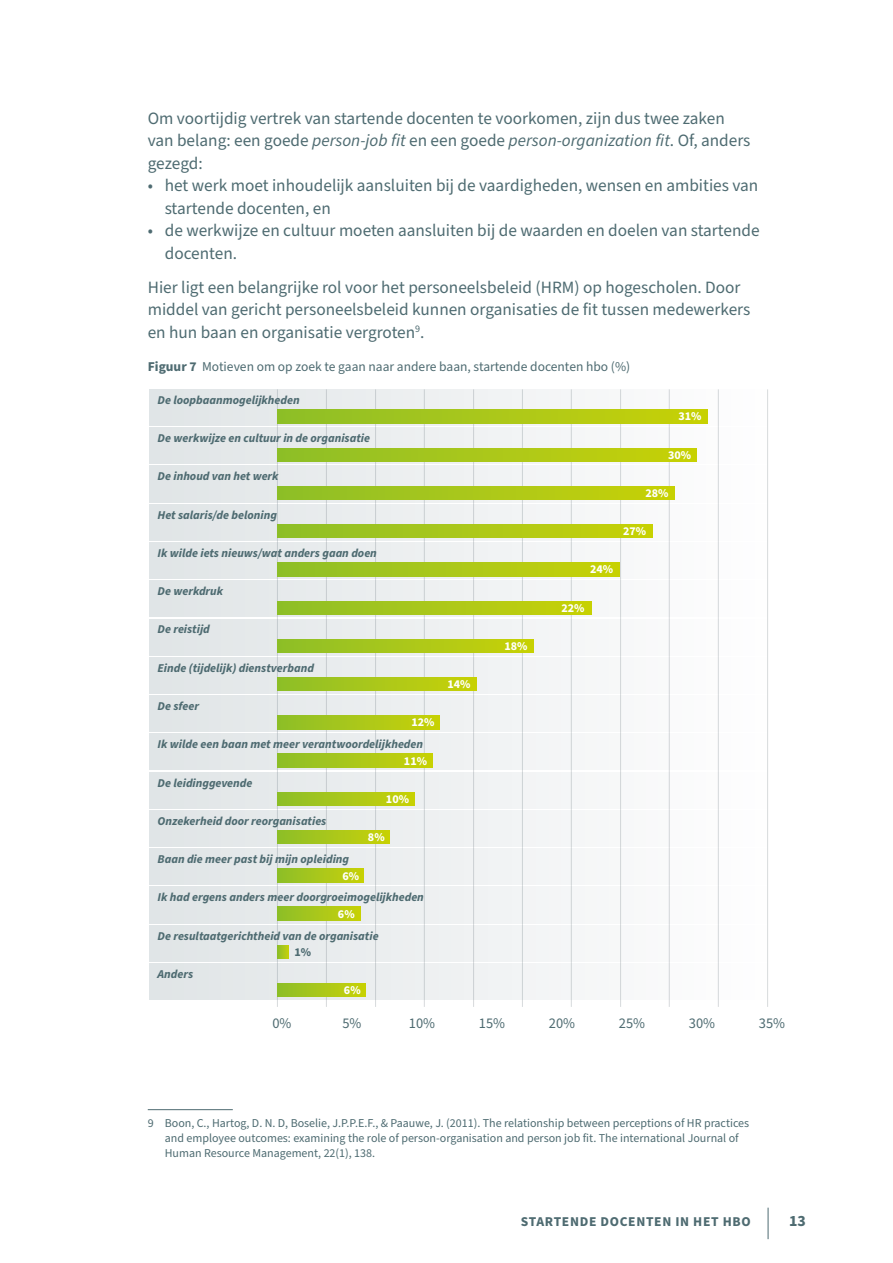
<style>
.page{position:relative;width:893px;height:1263px;background:#fff}
.page>*{position:absolute;margin:0;border:0;box-sizing:border-box;transform-origin:0 0}
.t1{font:17.25px/22.5px "Source Sans Pro";color:#4e6b71}
.t2{font:700 15.75px "Source Sans Pro";color:#4e6b71}
.t3{font:14.85px "Source Sans Pro";color:#4e6b71}
.t4{font:13.5px "Source Sans Pro";color:#4e6b71}
.t5{font:700 13.5px "Source Sans Pro";letter-spacing:.05em;color:#4e6b71}
.t6{font:italic 700 12px "Source Sans Pro";color:#4e6b71}
.t7{font:12px/15px "Source Sans Pro";color:#4e6b71}
.t8{font:700 12px "Source Sans Pro";color:#fff}
.t9{font:700 12px "Source Sans Pro";color:#4e6b71}
.s1{font-style:italic}
.s2{font-weight:700}
</style>
<div class="page">
<hr style="left:768px;top:1208px;width:1px;height:31px;background:#4e6b71">
<hr style="left:277px;top:389px;width:1px;height:618px;background:#d9dcde">
<hr style="left:767px;top:389px;width:1px;height:618px;background:#d9dcde">
<hr style="left:669px;top:389px;width:1px;height:618px;background:#d9dcde">
<hr style="left:718px;top:389px;width:1px;height:618px;background:#d9dcde">
<hr style="left:522px;top:389px;width:1px;height:618px;background:#d9dcde">
<hr style="left:571px;top:389px;width:1px;height:618px;background:#d9dcde">
<hr style="left:620px;top:389px;width:1px;height:618px;background:#d9dcde">
<hr style="left:473px;top:389px;width:1px;height:618px;background:#d9dcde">
<hr style="left:375px;top:389px;width:1px;height:618px;background:#d9dcde">
<hr style="left:424px;top:389px;width:1px;height:618px;background:#d9dcde">
<hr style="left:326px;top:389px;width:1px;height:618px;background:#d9dcde">
<svg style="left:150px;top:389px;width:618px;height:36px"></svg>
<div style="left:150px;top:428px;width:619px;height:36px;background:linear-gradient(to right,#e0e4e6,#fdfdfd)"></div>
<div style="left:150px;top:466px;width:619px;height:36px;background:linear-gradient(to right,#e0e4e6,#fdfdfd)"></div>
<div style="left:150px;top:504px;width:619px;height:36px;background:linear-gradient(to right,#e0e4e6,#fdfdfd)"></div>
<svg style="left:150px;top:542px;width:519px;height:37px"></svg>
<div style="left:150px;top:581px;width:619px;height:36px;background:linear-gradient(to right,#e0e4e6,#fdfdfd)"></div>
<div style="left:150px;top:619px;width:619px;height:36px;background:linear-gradient(to right,#e0e4e6,#fdfdfd)"></div>
<div style="left:150px;top:657px;width:619px;height:36px;background:linear-gradient(to right,#e0e4e6,#fdfdfd)"></div>
<svg style="left:150px;top:695px;width:519px;height:37px"></svg>
<div style="left:150px;top:734px;width:619px;height:36px;background:linear-gradient(to right,#e0e4e6,#fdfdfd)"></div>
<div style="left:150px;top:772px;width:619px;height:36px;background:linear-gradient(to right,#e0e4e6,#fdfdfd)"></div>
<div style="left:150px;top:810px;width:619px;height:36px;background:linear-gradient(to right,#e0e4e6,#fdfdfd)"></div>
<div style="left:150px;top:849px;width:619px;height:36px;background:linear-gradient(to right,#e0e4e6,#fdfdfd)"></div>
<div style="left:150px;top:887px;width:619px;height:36px;background:linear-gradient(to right,#e0e4e6,#fdfdfd)"></div>
<div style="left:150px;top:925px;width:619px;height:36px;background:linear-gradient(to right,#e0e4e5,#fdfdfe)"></div>
<div style="left:150px;top:963px;width:619px;height:36px;background:linear-gradient(to right,#e0e4e6,#fdfdfd)"></div>
<svg style="left:277px;top:410px;width:431px;height:13px;background:#aac718"></svg>
<svg style="left:277px;top:448px;width:420px;height:13px;background:#aac718"></svg>
<svg style="left:277px;top:486px;width:398px;height:14px;background:#aac718"></svg>
<svg style="left:277px;top:524px;width:375px;height:14px;background:#aac718"></svg>
<svg style="left:277px;top:563px;width:342px;height:13px;background:#aac718"></svg>
<svg style="left:277px;top:601px;width:314px;height:13px;background:#aac718"></svg>
<svg style="left:277px;top:639px;width:256px;height:14px;background:#aac718"></svg>
<svg style="left:277px;top:677px;width:199px;height:14px;background:#aac718"></svg>
<svg style="left:277px;top:716px;width:163px;height:13px;background:#aac718"></svg>
<svg style="left:277px;top:754px;width:155px;height:13px;background:#aac718"></svg>
<svg style="left:277px;top:792px;width:138px;height:13px;background:#aac718"></svg>
<svg style="left:277px;top:830px;width:112px;height:14px;background:#aac718"></svg>
<svg style="left:277px;top:869px;width:87px;height:13px"></svg>
<svg style="left:277px;top:907px;width:84px;height:13px"></svg>
<svg style="left:277px;top:945px;width:11px;height:13px"></svg>
<svg style="left:277px;top:983px;width:88px;height:14px"></svg>
<hr style="left:148px;top:1109px;width:85px;height:1px;background:#4e6b71">
<p class="t1" style="left:148px;top:107px;width:604px">Om voortijdig vertrek van startende docenten te voorkomen, zijn dus twee zaken van belang: een goede <span class="s1">person-job fit</span> en een goede <span class="s1">person-organization fit</span>. Of, anders gezegd:</p>
<p class="t1" style="left:165px;top:175px;width:595px;text-indent:-17px">• het werk moet inhoudelijk aansluiten bij de vaardigheden, wensen en ambities van startende docenten, en</p>
<p class="t1" style="left:165px;top:220px;width:596px;text-indent:-17px">• de werkwijze en cultuur moeten aansluiten bij de waarden en doelen van startende docenten.</p>
<p class="t1" style="left:148px;top:276px;width:604px">Hier ligt een belangrijke rol voor het personeelsbeleid (HRM) op hogescholen. Door middel van gericht personeelsbeleid kunnen organisaties de fit tussen medewerkers en hun baan en organisatie vergroten<sup>9</sup>.</p>
<p class="t4" style="left:148px;top:358px;width:484px"><span class="s2">Figuur 7</span> Motieven om op zoek te gaan naar andere baan, startende docenten hbo (%)</p>
<p class="t6" style="left:158px;top:392px;width:144px">De loopbaanmogelijkheden</p>
<p class="t6" style="left:158px;top:430px;width:214px">De werkwijze en cultuur in de organisatie</p>
<p class="t6" style="left:158px;top:468px;width:123px">De inhoud van het werk</p>
<p class="t6" style="left:158px;top:506px;width:121px">Het salaris/de beloning</p>
<p class="t6" style="left:158px;top:545px;width:221px">Ik wilde iets nieuws/wat anders gaan doen</p>
<p class="t6" style="left:158px;top:583px;width:67px">De werkdruk</p>
<p class="t6" style="left:158px;top:621px;width:54px">De reistijd</p>
<p class="t6" style="left:158px;top:659px;width:158px">Einde (tijdelijk) dienstverband</p>
<p class="t6" style="left:158px;top:698px;width:43px">De sfeer</p>
<p class="t6" style="left:158px;top:736px;width:267px">Ik wilde een baan met meer verantwoordelijkheden</p>
<p class="t6" style="left:158px;top:774px;width:96px">De leidinggevende</p>
<p class="t6" style="left:158px;top:813px;width:170px">Onzekerheid door reorganisaties</p>
<p class="t6" style="left:158px;top:851px;width:193px">Baan die meer past bij mijn opleiding</p>
<p class="t6" style="left:158px;top:889px;width:268px">Ik had ergens anders meer doorgroeimogelijkheden</p>
<p class="t6" style="left:158px;top:927px;width:223px">De resultaatgerichtheid van de organisatie</p>
<p class="t6" style="left:158px;top:966px;width:37px">Anders</p>
<p class="t8" style="left:411px;top:714px;width:25px">12%</p>
<p class="t8" style="left:404px;top:753px;width:25px">11%</p>
<p class="t8" style="left:386px;top:791px;width:25px">10%</p>
<p class="t8" style="left:368px;top:829px;width:18px">8%</p>
<p class="t8" style="left:342px;top:867px;width:18px">6%</p>
<p class="t8" style="left:338px;top:906px;width:18px">6%</p>
<p class="t9" style="left:294px;top:944px;width:18px">1%</p>
<p class="t8" style="left:344px;top:982px;width:18px">6%</p>
<p class="t8" style="left:447px;top:676px;width:25px">14%</p>
<p class="t8" style="left:504px;top:638px;width:25px">18%</p>
<p class="t8" style="left:678px;top:408px;width:25px">31%</p>
<p class="t8" style="left:668px;top:446px;width:25px">30%</p>
<p class="t8" style="left:645px;top:485px;width:25px">28%</p>
<p class="t8" style="left:623px;top:523px;width:25px">27%</p>
<p class="t8" style="left:590px;top:561px;width:25px">24%</p>
<p class="t8" style="left:561px;top:599px;width:25px">22%</p>
<p class="t3" style="left:272px;top:1013px;width:21px">0%</p>
<p class="t3" style="left:342px;top:1013px;width:21px">5%</p>
<p class="t3" style="left:409px;top:1013px;width:28px">10%</p>
<p class="t3" style="left:479px;top:1013px;width:28px">15%</p>
<p class="t3" style="left:549px;top:1013px;width:28px">20%</p>
<p class="t3" style="left:619px;top:1013px;width:28px">25%</p>
<p class="t3" style="left:689px;top:1013px;width:28px">30%</p>
<p class="t3" style="left:759px;top:1013px;width:28px">35%</p>
<p class="t7" style="left:165px;top:1115px;width:586px;text-indent:-17px">9 Boon, C., Hartog, D. N. D, Boselie, J.P.P.E.F., &amp; Paauwe, J. (2011). The relationship between perceptions of HR practices and employee outcomes: examining the role of person-organisation and person job fit. The international Journal of<br>Human Resource Management, 22(1), 138.</p>
<p class="t5" style="left:521px;top:1213px;width:231px">STARTENDE DOCENTEN IN HET HBO</p>
<p class="t2" style="left:789px;top:1210px;width:18px">13</p>
</div>
